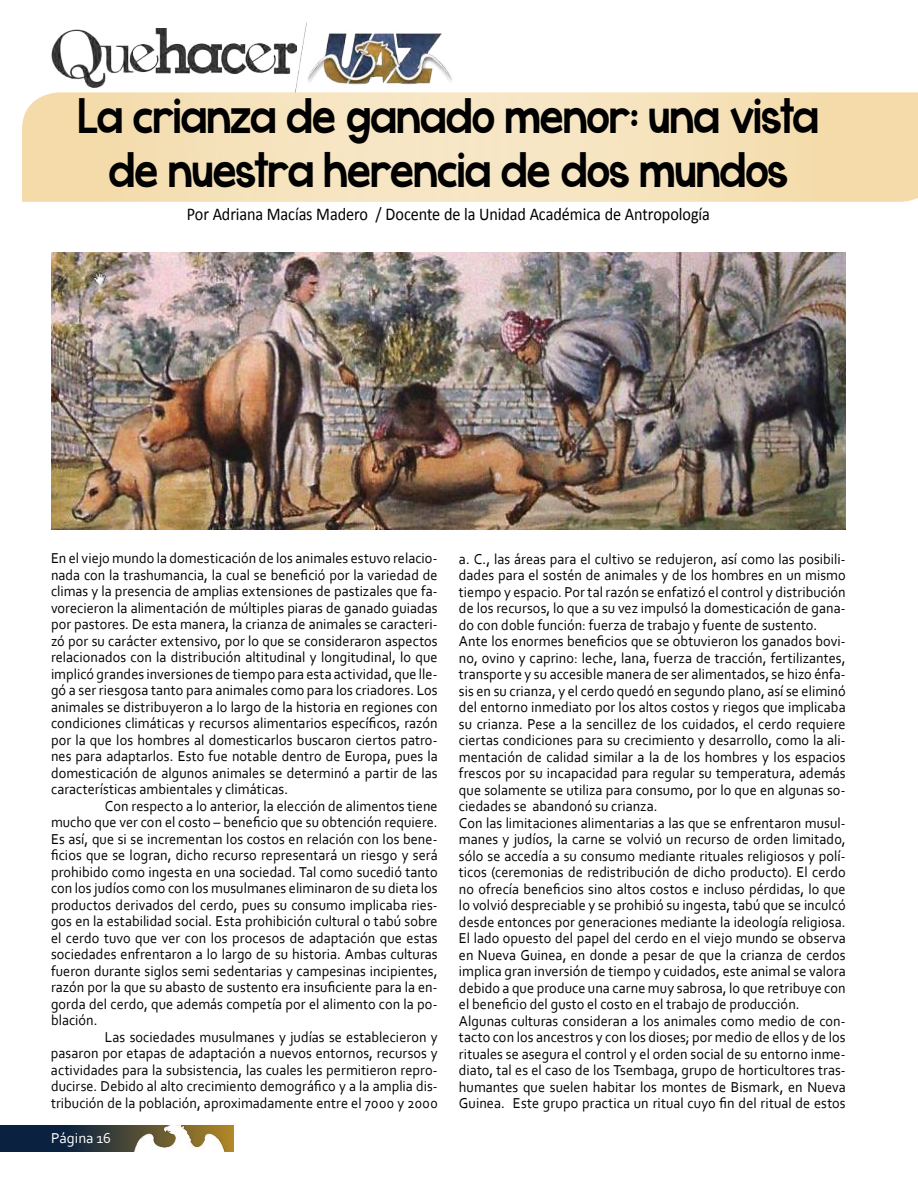
<style>
.page{position:relative;width:918px;height:1188px;background:#fff}
.page>*{position:absolute;margin:0;border:0;box-sizing:border-box;transform-origin:0 0}
.t1{font:51px/54px "KG Whatthe Teacher Wants";letter-spacing:.005em;color:#000;text-align:center;scale:.9 1}
.t2{font:18px "Calibri";letter-spacing:-.005em;color:#000;scale:.9 1}
.t3{font:15px/16.5px "Corbel";letter-spacing:.005em;color:#000;text-align:justify;scale:.95 1}
.t4{font:15px "Corbel";color:#fff}
</style>
<div class="page">
<svg style="left:0;top:1125px;width:121px;height:27px;background:#16283d"></svg>
<img style="left:51px;top:28px;width:241px;height:60px">
<img style="left:292px;top:22px;width:160px;height:70px">
<img style="left:121px;top:1125px;width:113px;height:27px">
<svg style="left:22px;top:92px;width:896px;height:110px;background:#f5e1b9"></svg>
<img style="left:51px;top:252px;width:795px;height:278px">
<h1 class="t1" style="left:79px;top:87px;width:823px">La crianza de ganado menor: una vista de nuestra herencia de dos mundos</h1>
<p class="t2" style="left:187px;top:203px;width:583px">Por Adriana Macías Madero / Docente de la Unidad Académica de Antropología</p>
<p class="t3" style="left:51px;top:549px;width:409px">En el viejo mundo la domesticación de los animales estuvo relacio&shy;nada con la trashumancia, la cual se benefició por la variedad de climas y la presencia de amplias extensiones de pastizales que fa&shy;vorecieron la alimentación de múltiples piaras de ganado guiadas por pastores. De esta manera, la crianza de animales se caracteri&shy;zó por su carácter extensivo, por lo que se consideraron aspectos relacionados con la distribución altitudinal y longitudinal, lo que implicó grandes inversiones de tiempo para esta actividad, que lle&shy;gó a ser riesgosa tanto para animales como para los criadores. Los animales se distribuyeron a lo largo de la historia en regiones con condiciones climáticas y recursos alimentarios específicos, razón por la que los hombres al domesticarlos buscaron ciertos patro&shy;nes para adaptarlos. Esto fue notable dentro de Europa, pues la domesticación de algunos animales se determinó a partir de las características ambientales y climáticas.</p>
<p class="t3" style="left:51px;top:797px;width:409px;text-indent:54px">Con respecto a lo anterior, la elección de alimentos tiene mucho que ver con el costo – beneficio que su obtención requiere.<br>Es así, que si se incrementan los costos en relación con los bene&shy;ficios que se logran, dicho recurso representará un riesgo y será prohibido como ingesta en una sociedad. Tal como sucedió tanto con los judíos como con los musulmanes eliminaron de su dieta los productos derivados del cerdo, pues su consumo implicaba ries&shy;gos en la estabilidad social. Esta prohibición cultural o tabú sobre el cerdo tuvo que ver con los procesos de adaptación que estas sociedades enfrentaron a lo largo de su historia. Ambas culturas fueron durante siglos semi sedentarias y campesinas incipientes, razón por la que su abasto de sustento era insuficiente para la en&shy;gorda del cerdo, que además competía por el alimento con la po&shy;blación.</p>
<p class="t3" style="left:51px;top:1028px;width:409px;text-indent:54px">Las sociedades musulmanes y judías se establecieron y pasaron por etapas de adaptación a nuevos entornos, recursos y actividades para la subsistencia, las cuales les permitieron repro&shy;ducirse. Debido al alto crecimiento demográfico y a la amplia dis&shy;tribución de la población, aproximadamente entre el 7000 y 2000</p>
<p class="t4" style="left:51px;top:1129px;width:62px">Página 16</p>
<p class="t3" style="left:459px;top:550px;width:409px;text-align:left">a. C., las áreas para el cultivo se redujeron, así como las posibili&shy;dades para el sostén de animales y de los hombres en un mismo tiempo y espacio. Por tal razón se enfatizó el control y distribución de los recursos, lo que a su vez impulsó la domesticación de gana&shy;do con doble función: fuerza de trabajo y fuente de sustento.<br>Ante los enormes beneficios que se obtuvieron los ganados bovi&shy;no, ovino y caprino: leche, lana, fuerza de tracción, fertilizantes, transporte y su accesible manera de ser alimentados, se hizo énfa&shy;sis en su crianza, y el cerdo quedó en segundo plano, así se eliminó del entorno inmediato por los altos costos y riegos que implicaba su crianza. Pese a la sencillez de los cuidados, el cerdo requiere ciertas condiciones para su crecimiento y desarrollo, como la ali&shy;mentación de calidad similar a la de los hombres y los espacios frescos por su incapacidad para regular su temperatura, además que solamente se utiliza para consumo, por lo que en algunas so&shy;ciedades se abandonó su crianza.<br>Con las limitaciones alimentarias a las que se enfrentaron musul&shy;manes y judíos, la carne se volvió un recurso de orden limitado, sólo se accedía a su consumo mediante rituales religiosos y polí&shy;ticos (ceremonias de redistribución de dicho producto). El cerdo no ofrecía beneficios sino altos costos e incluso pérdidas, lo que lo volvió despreciable y se prohibió su ingesta, tabú que se inculcó desde entonces por generaciones mediante la ideología religiosa.<br>El lado opuesto del papel del cerdo en el viejo mundo se observa en Nueva Guinea, en donde a pesar de que la crianza de cerdos implica gran inversión de tiempo y cuidados, este animal se valora debido a que produce una carne muy sabrosa, lo que retribuye con el beneficio del gusto el costo en el trabajo de producción.<br>Algunas culturas consideran a los animales como medio de con&shy;tacto con los ancestros y con los dioses; por medio de ellos y de los rituales se asegura el control y el orden social de su entorno inme&shy;diato, tal es el caso de los Tsembaga, grupo de horticultores tras&shy;humantes que suelen habitar los montes de Bismark, en Nueva Guinea. Este grupo practica un ritual cuyo fin del ritual de estos</p>
</div>
